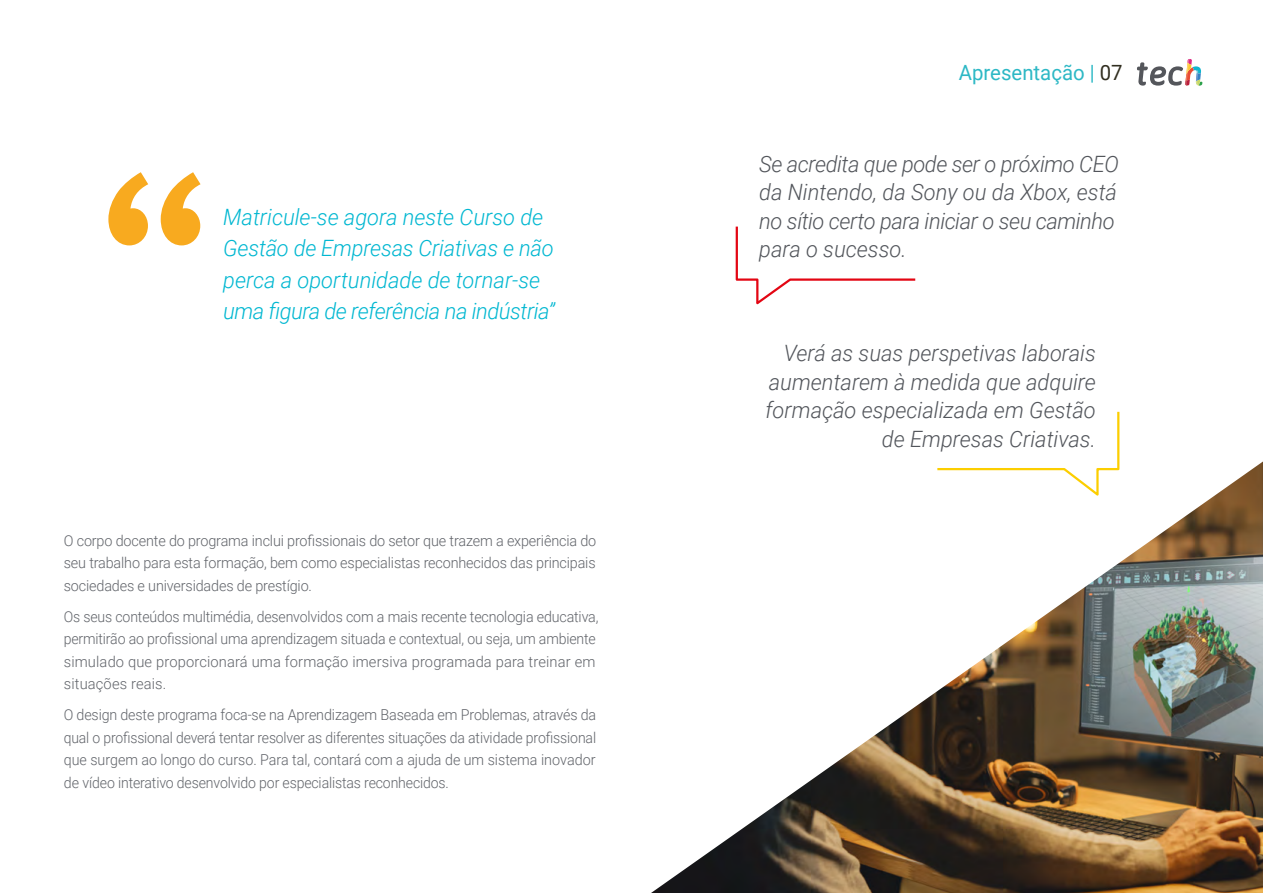
<style>
.page{position:relative;width:1263px;height:893px;background:#fff}
.page>*{position:absolute;margin:0;border:0;box-sizing:border-box;transform-origin:0 0}
.t1{font:italic 300 22.5px/31.5px "Roboto";letter-spacing:-.01em;color:#00b7d1}
.t2{font:italic 300 22.5px/28.5px "Roboto";letter-spacing:-.02em;color:#52555b}
.t3{font:italic 300 22.5px/28.5px "Roboto";color:#52555b;text-align:right}
.t4{font:21px "Roboto";color:#2db8c5}
.t5{font:300 15px/22.5px "Roboto";letter-spacing:-.01em;color:#61646a;text-align:justify;scale:.95 1}
.t6{font:300 15px/22.5px "Roboto";letter-spacing:-.01em;color:#61646a;scale:.94 1}
.t7{font:300 15px/22.5px "Roboto";letter-spacing:-.01em;color:#61646a;text-align:justify;scale:.96 1}
.s1{color:#312e20}
</style>
<div class="page">
<svg style="left:108px;top:172px;width:93px;height:73px"></svg>
<svg style="left:1137px;top:59px;width:65px;height:27px"></svg>
<img style="left:651px;top:461px;width:612px;height:432px">
<svg style="left:735px;top:226px;width:181px;height:79px"></svg>
<svg style="left:935px;top:411px;width:185px;height:88px"></svg>
<h1 class="t1" style="left:223px;top:200px;width:333px">Matricule-se agora neste Curso de Gestão de Empresas Criativas e não perca a oportunidade de tornar-se uma figura de referência na indústria”</h1>
<p class="t7" style="left:64px;top:529px;width:556px">O corpo docente do programa inclui profissionais do setor que trazem a experiência do seu trabalho para esta formação, bem como especialistas reconhecidos das principais sociedades e universidades de prestígio.</p>
<p class="t6" style="left:64px;top:605px;width:570px">Os seus conteúdos multimédia, desenvolvidos com a mais recente tecnologia educativa, permitirão ao profissional uma aprendizagem situada e contextual, ou seja, um ambiente simulado que proporcionará uma formação imersiva programada para treinar em situações reais.</p>
<p class="t5" style="left:64px;top:703px;width:562px">O design deste programa foca-se na Aprendizagem Baseada em Problemas, através da qual o profissional deverá tentar resolver as diferentes situações da atividade profissional que surgem ao longo do curso. Para tal, contará com a ajuda de um sistema inovador de vídeo interativo desenvolvido por especialistas reconhecidos.</p>
<h2 class="t4" style="left:959px;top:57px;width:165px">Apresentação | <span class="s1">07</span></h2>
<h1 class="t2" style="left:759px;top:149px;width:361px">Se acredita que pode ser o próximo CEO da Nintendo, da Sony ou da Xbox, está no sítio certo para iniciar o seu caminho para o sucesso.</h1>
<h1 class="t3" style="left:765px;top:338px;width:332px">Verá as suas perspetivas laborais aumentarem à medida que adquire formação especializada em Gestão de Empresas Criativas.</h1>
</div>
